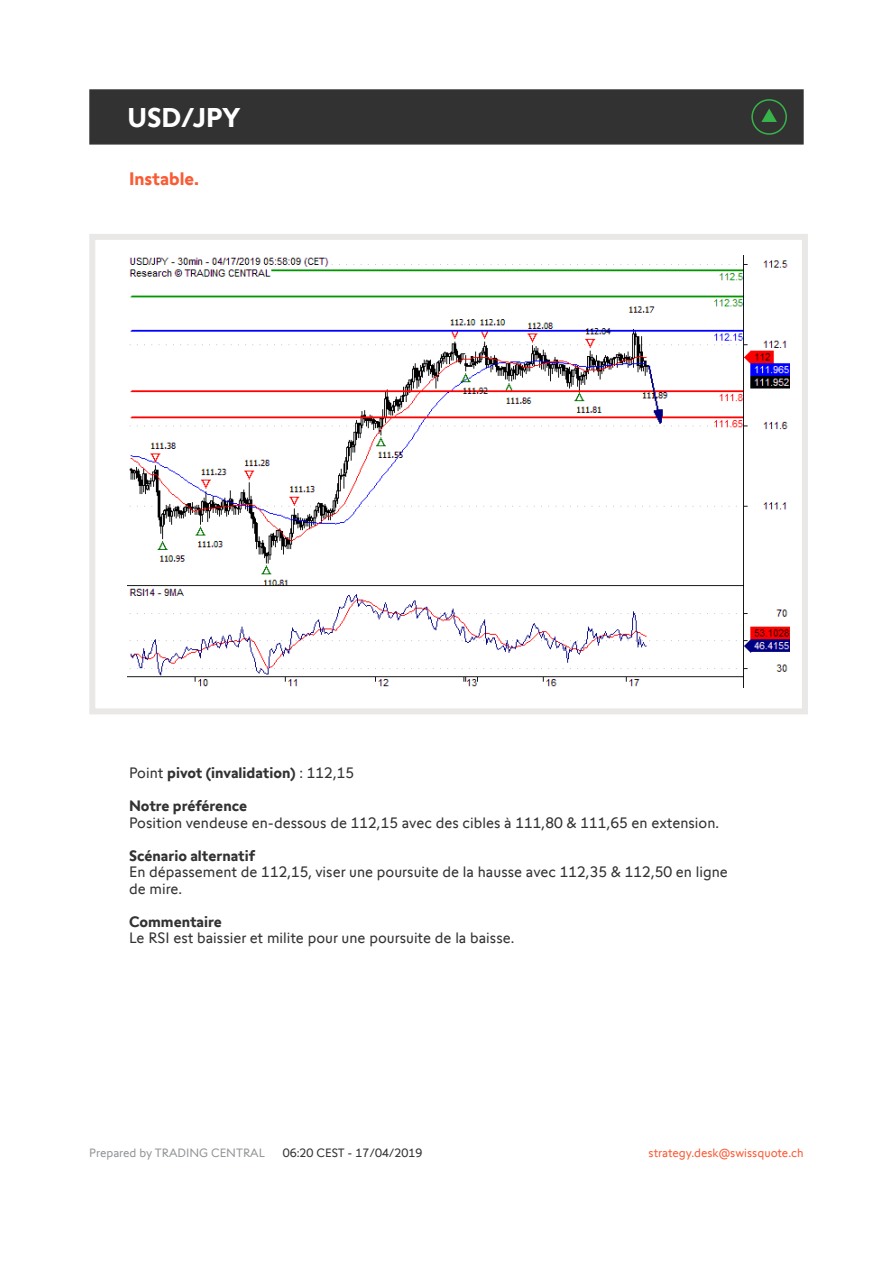
<style>
.page{position:relative;width:893px;height:1263px;background:#fff}
.page>*{position:absolute;margin:0;border:0;box-sizing:border-box;transform-origin:0 0}
.t1{font:700 27px "Swissquote CT";color:#fff}
.t2{font:700 18px "Swissquote CT";color:#fa5b35}
.t3{font:15px/16.5px "Swissquote CT";color:#323232}
.t4{font:700 15px "Swissquote CT";color:#323232}
.t5{font:12px "Swissquote CT";color:#fa5b35}
.t6{font:12px "Swissquote CT";color:#939598}
.t7{font:12px "Swissquote CT";color:#323232}
.s1{font-weight:400}
</style>
<div class="page">
<div style="left:89px;top:234px;width:719px;height:480px;border:6px solid #e9e8e7"></div>
<div style="left:89px;top:89px;width:715px;height:56px;background:#323232;border:2px solid #323232"></div>
<img style="left:128px;top:255px;width:661px;height:432px">
<svg style="left:751px;top:99px;width:36px;height:36px"></svg>
<h1 class="t1" style="left:128px;top:101px;width:114px">USD/JPY</h1>
<p class="t2" style="left:129px;top:168px;width:72px">Instable.</p>
<p class="t4" style="left:129px;top:764px;width:227px"><span class="s1">Point</span> pivot (invalidation) <span class="s1">: 112,15</span></p>
<p class="t4" style="left:129px;top:797px;width:120px">Notre préférence</p>
<p class="t3" style="left:129px;top:814px;width:592px">Position vendeuse en-dessous de 112,15 avec des cibles à 111,80 &amp; 111,65 en extension.</p>
<p class="t4" style="left:129px;top:846px;width:127px">Scénario alternatif</p>
<p class="t3" style="left:129px;top:864px;width:600px">En dépassement de 112,15, viser une poursuite de la hausse avec 112,35 &amp; 112,50 en ligne de mire.</p>
<p class="t4" style="left:129px;top:912px;width:94px">Commentaire</p>
<p class="t3" style="left:129px;top:930px;width:387px">Le RSI est baissier et milite pour une poursuite de la baisse.</p>
<p class="t6" style="left:89px;top:1145px;width:177px">Prepared by TRADING CENTRAL</p>
<p class="t7" style="left:283px;top:1145px;width:141px">06:20 CEST - 17/04/2019</p>
<p class="t5" style="left:649px;top:1145px;width:157px">strategy.desk@swissquote.ch</p>
</div>
